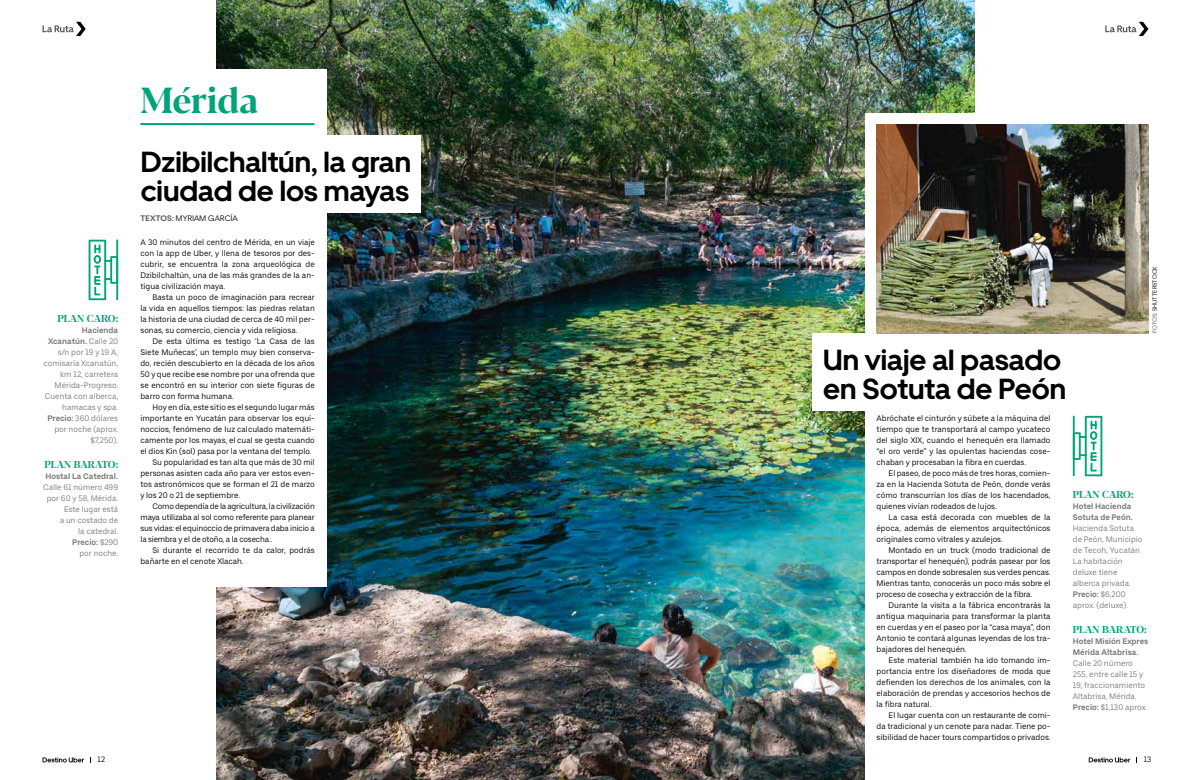
<style>
.page{position:relative;width:1191px;height:780px;background:#fff}
.page>*{position:absolute;margin:0;border:0;box-sizing:border-box;transform-origin:0 0}
.t1{font:700 36px "Blacker Display";letter-spacing:-.015em;color:#00a478}
.t2{font:700 29px/29px "Uber Move";color:#000}
.t3{font:700 10px "Blacker Display";color:#00a478}
.t4{font:8px/11px "Uber Move Text";color:#000;text-align:justify}
.t5{font:8px/11px "Uber Move Text";color:#7a7a7a;text-align:right}
.t6{font:8px "Uber Move Text";letter-spacing:-.02em;color:#000}
.t7{font:700 8px/11px "Uber Move Text";color:#7a7a7a}
.t8{font:8px "Uber Move";letter-spacing:.03em;color:#000}
.t9{font:7.8px "Uber Move Text";color:#000}
.t10{font:6px "Uber Move";letter-spacing:.03em;color:#000}
.s1{font-weight:700}
.s2{font-weight:700;color:#575654}
.s3{color:#575654}
.s4{color:#000}
</style>
<div class="page">
<svg style="left:1088px;top:757px;width:42px;height:5px"></svg>
<svg style="left:43px;top:757px;width:41px;height:5px"></svg>
<svg style="left:1105px;top:22px;width:43px;height:14px"></svg>
<svg style="left:43px;top:22px;width:43px;height:14px"></svg>
<img style="left:216px;top:0;width:758px;height:780px">
<div style="left:865px;top:113px;width:207px;height:667px;background:#fff"></div>
<div style="left:108px;top:69px;width:219px;height:517px;background:#fff"></div>
<img style="left:876px;top:124px;width:272px;height:209px">
<div style="left:89px;top:135px;width:332px;height:77px;background:#fff"></div>
<div style="left:812px;top:333px;width:64px;height:77px;background:#fff"></div>
<hr style="left:140px;top:123px;width:174px;height:2px;background:#00a478">
<hr style="left:116px;top:239px;width:2px;height:61px;background:#00a478">
<svg style="left:89px;top:240px;width:28px;height:60px"></svg>
<svg style="left:1072px;top:416px;width:30px;height:60px"></svg>
<h1 class="t1" style="left:140px;top:79px;width:120px">Mérida</h1>
<p class="t3" style="left:58px;top:312px;width:62px">PLAN CARO:</p>
<p class="t5" style="left:44px;top:324px;width:76px"><span class="s1">Hacienda<br>Xcanatún.</span> Calle 20 s/n por 19 y 19 A, comisaría Xcanatún, km 12, carretera<br>Mérida-Progreso.<br>Cuenta con alberca, hamacas y spa.<br><span class="s1">Precio:</span> 360 dólares por noche (aprox. $7,250).</p>
<p class="t3" style="left:44px;top:458px;width:75px">PLAN BARATO:</p>
<p class="t7" style="left:46px;top:471px;width:74px">Hostal La Catedral.</p>
<p class="t5" style="left:43px;top:481px;width:77px">Calle 61 número 499 por 60 y 58, Mérida.<br>Este lugar está<br>a un costado de<br>la catedral.<br><span class="s1">Precio:</span> $290<br>por noche.</p>
<h2 class="t2" style="left:141px;top:147px;width:272px">Dzibilchaltún, la gran ciudad de los mayas</h2>
<p class="t8" style="left:140px;top:214px;width:99px"><span class="s2">TEXTOS:</span> MYRIAM GARCÍA</p>
<p class="t4" style="left:140px;top:237px;width:176px">A 30 minutos del centro de Mérida, en un viaje con la app de Uber, y llena de tesoros por des&shy;cubrir, se encuentra la zona arqueológica de Dzibilchaltún, una de las más grandes de la an&shy;tigua civilización maya.</p>
<p class="t4" style="left:140px;top:292px;width:176px;text-indent:12px">Basta un poco de imaginación para recrear la vida en aquellos tiempos: las piedras relatan la historia de una ciudad de cerca de 40 mil per&shy;sonas, su comercio, ciencia y vida religiosa.</p>
<p class="t4" style="left:140px;top:336px;width:176px;text-indent:12px">De esta última es testigo ‘La Casa de las Siete Muñecas’, un templo muy bien conserva&shy;do, recién descubierto en la década de los años 50 y que recibe ese nombre por una ofrenda que se encontró en su interior con siete figuras de barro con forma humana.</p>
<p class="t4" style="left:152px;top:402px;width:164px">Hoy en día, este sitio es el segundo lugar más</p>
<p class="t4" style="left:140px;top:413px;width:176px">importante en Yucatán para observar los equi-</p>
<p class="t4" style="left:140px;top:424px;width:176px">noccios, fenómeno de luz calculado matemáti-</p>
<p class="t4" style="left:140px;top:435px;width:176px">camente por los mayas, el cual se gesta cuando</p>
<p class="t4" style="left:140px;top:446px;width:172px">el dios Kin (sol) pasa por la ventana del templo.</p>
<p class="t4" style="left:152px;top:457px;width:164px">Su popularidad es tan alta que más de 30 mil</p>
<p class="t4" style="left:140px;top:468px;width:176px">personas asisten cada año para ver estos even-</p>
<p class="t4" style="left:140px;top:479px;width:176px">tos astronómicos que se forman el 21 de marzo</p>
<p class="t4" style="left:140px;top:490px;width:101px">y los 20 o 21 de septiembre.</p>
<p class="t6" style="left:152px;top:501px;width:164px">Como dependía de la agricultura, la civilización</p>
<p class="t6" style="left:140px;top:512px;width:176px">maya utilizaba al sol como referente para planear</p>
<p class="t6" style="left:140px;top:523px;width:176px">sus vidas: el equinoccio de primavera daba inicio a</p>
<p class="t6" style="left:140px;top:534px;width:133px">la siembra y el de otoño, a la cosecha..</p>
<p class="t4" style="left:152px;top:545px;width:164px">Si durante el recorrido te da calor, podrás</p>
<p class="t4" style="left:140px;top:556px;width:105px">bañarte en el cenote Xlacah.</p>
<h2 class="t2" style="left:823px;top:345px;width:245px">Un viaje al pasado en Sotuta de Peón</h2>
<p class="t10" style="left:1151px;top:333px;width:68px;rotate:-90deg"><span class="s3">FOTOS:</span> SHUTTERSTOCK</p>
<p class="t4" style="left:876px;top:413px;width:175px">Abróchate el cinturón y súbete a la máquina del tiempo que te transportará al campo yucateco del siglo XIX, cuando el henequén era llamado “el oro verde” y las opulentas haciendas cose&shy;chaban y procesaban la fibra en cuerdas.</p>
<p class="t4" style="left:876px;top:468px;width:175px;text-indent:12px">El paseo, de poco más de tres horas, comien&shy;za en la Hacienda Sotuta de Peón, donde verás cómo transcurrían los días de los hacendados, quienes vivían rodeados de lujos.</p>
<p class="t4" style="left:876px;top:512px;width:175px;text-indent:12px">La casa está decorada con muebles de la época, además de elementos arquitectónicos originales como vitrales y azulejos.</p>
<p class="t4" style="left:876px;top:545px;width:175px;text-indent:12px">Montado en un truck (modo tradicional de transportar el henequén), podrás pasear por los campos en donde sobresalen sus verdes pencas.<br>Mientras tanto, conocerás un poco más sobre el proceso de cosecha y extracción de la fibra.</p>
<p class="t4" style="left:876px;top:600px;width:175px;text-indent:12px">Durante la visita a la fábrica encontrarás la antigua maquinaria para transformar la planta en cuerdas y en el paseo por la “casa maya”, don Antonio te contará algunas leyendas de los tra&shy;bajadores del henequén.</p>
<p class="t4" style="left:876px;top:655px;width:175px;text-indent:12px">Este material también ha ido tomando im&shy;portancia entre los diseñadores de moda que defienden los derechos de los animales, con la elaboración de prendas y accesorios hechos de la fibra natural.</p>
<p class="t4" style="left:876px;top:710px;width:175px;text-indent:12px">El lugar cuenta con un restaurante de comi&shy;da tradicional y un cenote para nadar. Tiene po&shy;sibilidad de hacer tours compartidos o privados.</p>
<p class="t3" style="left:1072px;top:488px;width:62px">PLAN CARO:</p>
<p class="t7" style="left:1072px;top:501px;width:62px">Hotel Hacienda<br>Sotuta de Peón.</p>
<p class="t5" style="left:1072px;top:522px;width:71px;text-align:left">Hacienda Sotuta de Peón, Municipio de Tecoh, Yucatán<br>La habitación deluxe tiene alberca privada.<br><span class="s1">Precio:</span> $6,200 aprox. (deluxe).</p>
<p class="t3" style="left:1072px;top:623px;width:75px">PLAN BARATO:</p>
<p class="t5" style="left:1072px;top:635px;width:77px;text-align:left"><span class="s1">Hotel Misión Expres<br>Mérida Altabrisa</span><span class="s4">.<br></span>Calle 20 número<br>255, entre calle 15 y<br>19, fraccionamiento<br>Altabrisa, Mérida.<br><span class="s1">Precio:</span> $1,130 aprox.</p>
<p class="t9" style="left:98px;top:754px;width:9px">12</p>
<p class="t9" style="left:1143px;top:754px;width:9px">13</p>
</div>
